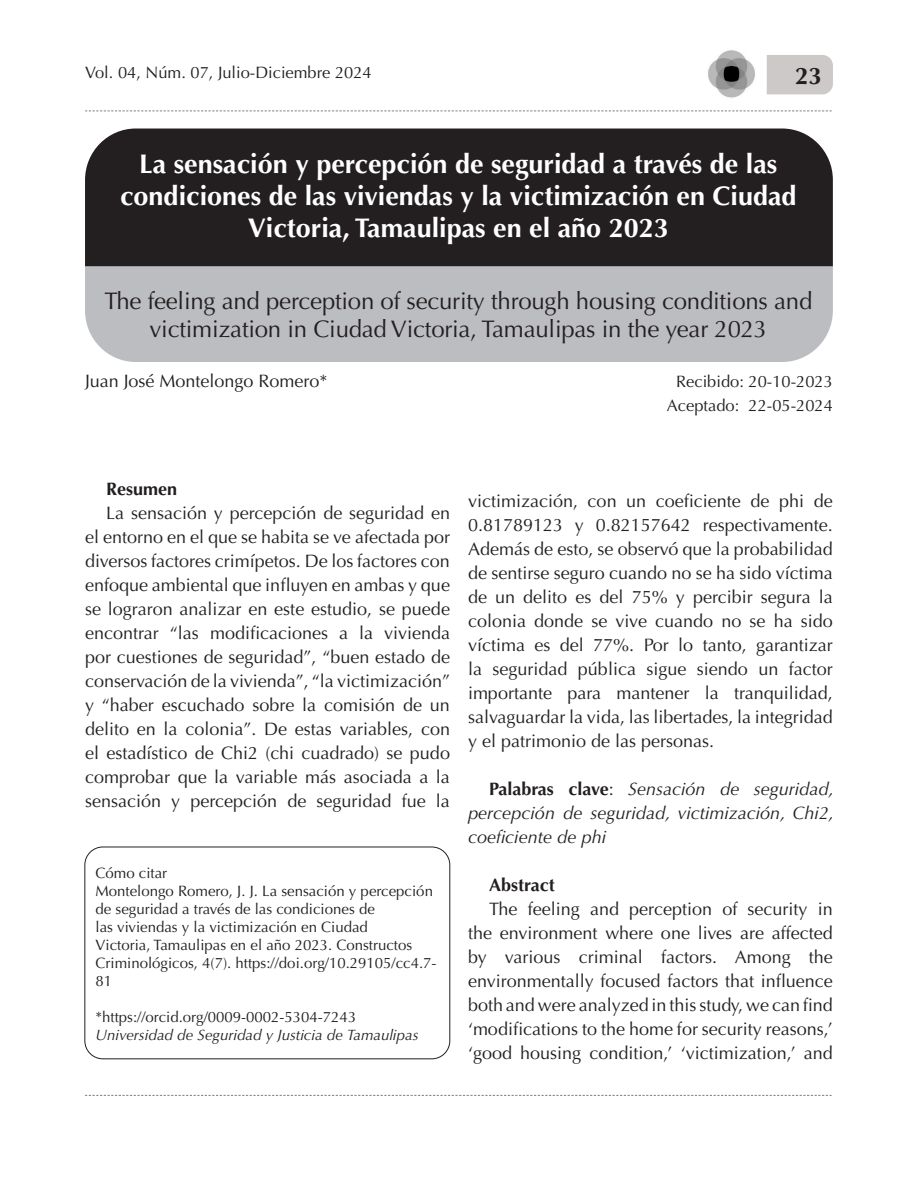
<style>
.page{position:relative;width:918px;height:1188px;background:#fff}
.page>*{position:absolute;margin:0;border:0;box-sizing:border-box;transform-origin:0 0}
.RIDP_-_Título_Artículo{font:700 27px/32.4px "Optima LT Std";color:#fff;text-align:center}
.RIDP_-_Título_Artícullo_Inglés{font:24px/28.8px "Optima LT Std";letter-spacing:-.01em;color:#231f20;text-align:center}
.t1{font:700 24px "Optima LT Std";color:#231f20}
.Texto{font:18px/24px "Optima LT Std";color:#231f20;text-align:justify}
.Texto-2{font:italic 18px/24px "Optima LT Std";color:#231f20;text-align:justify}
.Texto-3{font:700 18px "Optima LT Std";color:#231f20}
.Fechas_de_recepción{font:16.5px "Optima LT Std";color:#231f20}
.RIDP_-_Texto_artículo{font:15px/18px "Optima LT Std";color:#231f20}
.RIDP_-_Texto_artículo-2{font:italic 15px "Optima LT Std";color:#231f20}
.s1{font-weight:700;font-style:normal}
.s2{font-style:normal}
</style>
<div class="page">
<div style="left:767px;top:55px;width:66px;height:39px;background:#cdc9c8"></div>
<svg style="left:85px;top:1095px;width:747px;height:1px"></svg>
<svg style="left:85px;top:111px;width:747px;height:1px"></svg>
<img style="left:708px;top:50px;width:47px;height:49px">
<div style="left:85px;top:129px;width:748px;height:138px;background:#231f20"></div>
<div style="left:85px;top:847px;width:365px;height:212px;border:1px solid #231f20;border-radius:18px"></div>
<div style="left:85px;top:267px;width:748px;height:95px;background:#bcbdc0"></div>
<p class="Fechas_de_recepción" style="left:85px;top:63px;width:288px">Vol. 04, Núm. 07, Julio-Diciembre 2024</p>
<h2 class="t1" style="left:795px;top:61px;width:28px">23</h2>
<p class="RIDP_-_Título_Artículo" style="left:120px;top:148px;width:678px">La sensación y percepción de seguridad a través de las condiciones de las viviendas y la victimización en Ciudad<br>Victoria, Tamaulipas en el año 2023</p>
<p class="RIDP_-_Título_Artícullo_Inglés" style="left:104px;top:286px;width:710px">The feeling and perception of security through housing conditions and victimization in Ciudad Victoria, Tamaulipas in the year 2023</p>
<p class="Texto" style="left:85px;top:369px;width:244px">Juan José Montelongo Romero*</p>
<p class="Fechas_de_recepción" style="left:676px;top:372px;width:158px">Recibido: 20-10-2023</p>
<p class="Fechas_de_recepción" style="left:667px;top:396px;width:168px">Aceptado: 22-05-2024</p>
<p class="Texto-3" style="left:106px;top:478px;width:73px">Resumen</p>
<p class="Texto" style="left:85px;top:501px;width:367px;text-indent:21px">La sensación y percepción de seguridad en el entorno en el que se habita se ve afectada por diversos factores crimípetos. De los factores con enfoque ambiental que influyen en ambas y que se lograron analizar en este estudio, se puede encontrar “las modificaciones a la vivienda por cuestiones de seguridad”, “buen estado de conservación de la vivienda”, “la victimización” y “haber escuchado sobre la comisión de un delito en la colonia”. De estas variables, con el estadístico de Chi2 (chi cuadrado) se pudo comprobar que la variable más asociada a la sensación y percepción de seguridad fue la</p>
<p class="RIDP_-_Texto_artículo" style="left:96px;top:864px;width:73px">Cómo citar</p>
<p class="RIDP_-_Texto_artículo" style="left:96px;top:882px;width:343px">Montelongo Romero, J. J. La sensación y percepción de seguridad a través de las condiciones de<br>las viviendas y la victimización en Ciudad<br>Victoria, Tamaulipas en el año 2023. Constructos Criminológicos, 4(7). https://doi.org/10.29105/cc4.7- 81</p>
<p class="RIDP_-_Texto_artículo" style="left:96px;top:1008px;width:262px">*https://orcid.org/0009-0002-5304-7243</p>
<p class="RIDP_-_Texto_artículo-2" style="left:96px;top:1026px;width:324px">Universidad de Seguridad y Justicia de Tamaulipas</p>
<p class="Texto" style="left:468px;top:489px;width:366px">victimización, con un coeficiente de phi de 0.81789123 y 0.82157642 respectivamente.<br>Además de esto, se observó que la probabilidad de sentirse seguro cuando no se ha sido víctima de un delito es del 75% y percibir segura la colonia donde se vive cuando no se ha sido víctima es del 77%. Por lo tanto, garantizar la seguridad pública sigue siendo un factor importante para mantener la tranquilidad, salvaguardar la vida, las libertades, la integridad y el patrimonio de las personas.</p>
<p class="Texto-2" style="left:468px;top:777px;width:367px;text-indent:21px"><span class="s1">Palabras clave</span><span class="s2">:</span> Sensación de seguridad, percepción de seguridad, victimización, Chi2, coeficiente de phi</p>
<p class="Texto-3" style="left:489px;top:874px;width:67px">Abstract</p>
<p class="Texto" style="left:468px;top:897px;width:367px;text-indent:21px">The feeling and perception of security in the environment where one lives are affected by various criminal factors. Among the environmentally focused factors that influence both and were analyzed in this study, we can find ‘modifications to the home for security reasons,’ ‘good housing condition,’ ‘victimization,’ and</p>
</div>
